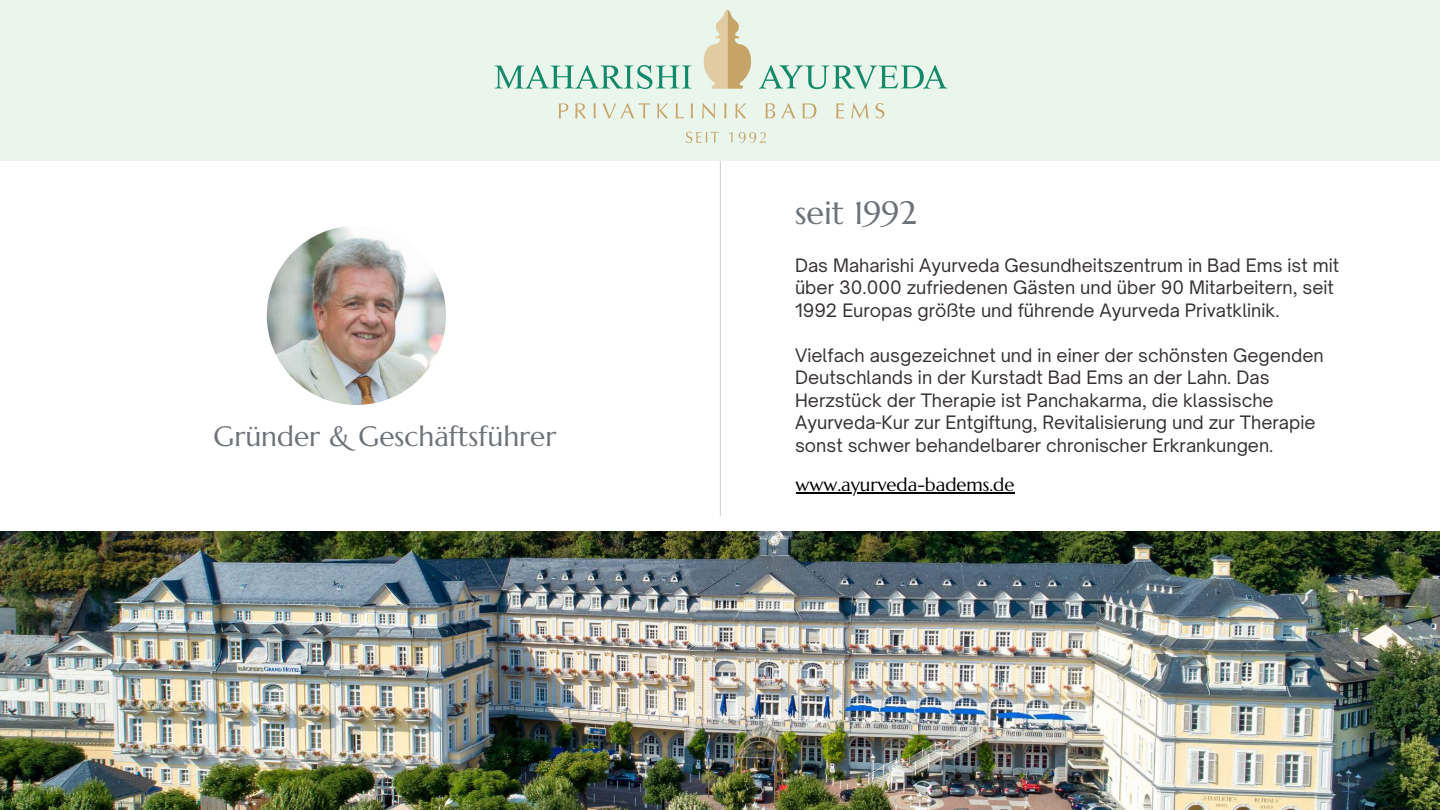
<style>
.page{position:relative;width:1440px;height:810px;background:#fff}
.page>*{position:absolute;margin:0;border:0;box-sizing:border-box;transform-origin:0 0}
.t1{font:32.4px "Marcellus";color:#6d717a}
.t2{font:28px "Marcellus";color:#6d717a}
.t3{font:18.5px "Marcellus";color:#000}
.t4{font:17.7px/22.5px "Open Sauce One";color:#363231}
</style>
<div class="page">
<img style="left:0;top:531px;width:1440px;height:279px">
<hr style="left:720px;top:161px;width:1px;height:354px;background:#7e8477">
<div style="left:0;top:0;width:1440px;height:160px;background:#e8f4e9"></div>
<svg style="left:559px;top:103px;width:9px;height:15px"></svg>
<svg style="left:575px;top:103px;width:11px;height:15px"></svg>
<svg style="left:594px;top:103px;width:2px;height:15px"></svg>
<svg style="left:602px;top:103px;width:48px;height:15px"></svg>
<svg style="left:657px;top:103px;width:11px;height:15px"></svg>
<svg style="left:676px;top:103px;width:8px;height:15px"></svg>
<svg style="left:691px;top:103px;width:2px;height:15px"></svg>
<svg style="left:702px;top:103px;width:13px;height:16px"></svg>
<svg style="left:724px;top:103px;width:2px;height:15px"></svg>
<svg style="left:735px;top:103px;width:11px;height:15px"></svg>
<svg style="left:766px;top:103px;width:9px;height:15px"></svg>
<svg style="left:782px;top:103px;width:13px;height:15px"></svg>
<svg style="left:803px;top:103px;width:13px;height:15px"></svg>
<svg style="left:836px;top:103px;width:8px;height:15px"></svg>
<svg style="left:851px;top:103px;width:17px;height:15px"></svg>
<svg style="left:875px;top:103px;width:9px;height:15px"></svg>
<svg style="left:686px;top:132px;width:33px;height:11px"></svg>
<svg style="left:729px;top:132px;width:4px;height:10px"></svg>
<svg style="left:739px;top:132px;width:27px;height:11px"></svg>
<svg style="left:703px;top:10px;width:48px;height:79px"></svg>
<svg style="left:495px;top:65px;width:197px;height:24px"></svg>
<svg style="left:759px;top:65px;width:188px;height:24px"></svg>
<hr style="left:796px;top:492px;width:219px;height:2px;background:#000">
<img style="left:267px;top:226px;width:179px;height:179px;border-radius:50%">
<h2 class="t2" style="left:214px;top:419px;width:344px">Gründer &amp; Geschäftsführer</h2>
<h1 class="t1" style="left:795px;top:192px;width:123px">seit 1992</h1>
<p class="t4" style="left:795px;top:254px;width:546px">Das Maharishi Ayurveda Gesundheitszentrum in Bad Ems ist mit über 30.000 zufriedenen Gästen und über 90 Mitarbeitern, seit<br>1992 Europas größte und führende Ayurveda Privatklinik.</p>
<p class="t4" style="left:795px;top:344px;width:530px">Vielfach ausgezeichnet und in einer der schönsten Gegenden Deutschlands in der Kurstadt Bad Ems an der Lahn. Das Herzstück der Therapie ist Panchakarma, die klassische Ayurveda-Kur zur Entgiftung, Revitalisierung und zur Therapie sonst schwer behandelbarer chronischer Erkrankungen.</p>
<p class="t3" style="left:796px;top:473px;width:220px">www.ayurveda-badems.de</p>
</div>
